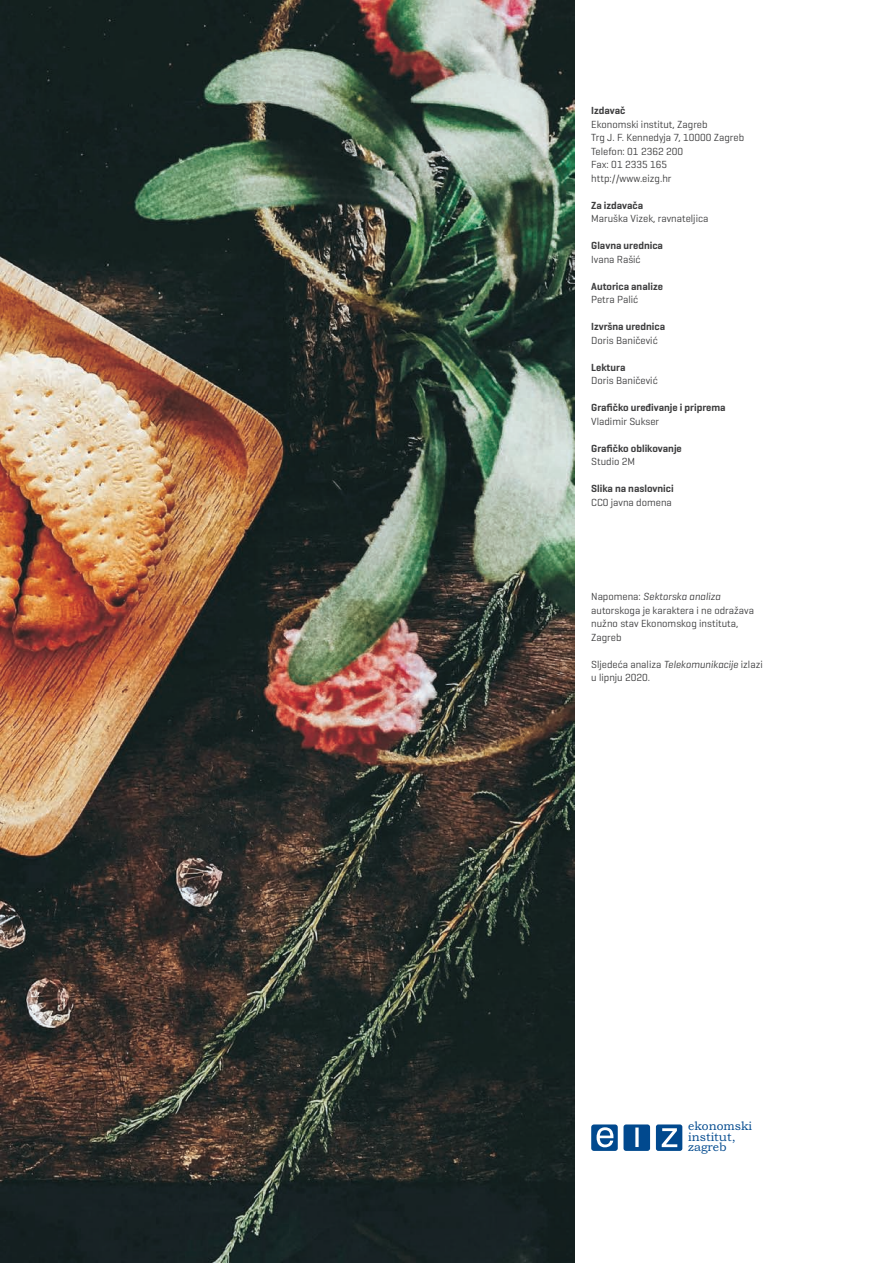
<style>
.page{position:relative;width:893px;height:1263px;background:#fff}
.page>*{position:absolute;margin:0;border:0;box-sizing:border-box;transform-origin:0 0}
.t1{font:300 12.15px/10.4px "Bookman Old Style";color:#01498e}
.t2{font:10.5px/13.5px "Geogrotesque";color:#3e3e3f}
.t3{font:600 10.5px "Geogrotesque";color:#3e3e3f}
.s1{font-style:italic}
</style>
<div class="page">
<svg style="left:656px;top:1124px;width:26px;height:27px"></svg>
<svg style="left:591px;top:1124px;width:59px;height:27px"></svg>
<img style="left:0;top:0;width:574px;height:1263px">
<p class="t3" style="left:591px;top:104px;width:36px">Izdavač</p>
<p class="t2" style="left:591px;top:117px;width:154px">Ekonomski institut, Zagreb<br>Trg J. F. Kennedyja 7, 10000 Zagreb<br>Telefon: 01 2362 200<br>Fax: 01 2335 165 http://www.eizg.hr</p>
<p class="t3" style="left:591px;top:199px;width:53px">Za izdavača</p>
<p class="t2" style="left:591px;top:212px;width:119px">Maruška Vizek, ravnateljica</p>
<p class="t3" style="left:591px;top:239px;width:73px">Glavna urednica</p>
<p class="t2" style="left:591px;top:252px;width:51px">Ivana Rašić</p>
<p class="t3" style="left:591px;top:280px;width:73px">Autorica analize</p>
<p class="t2" style="left:591px;top:293px;width:48px">Petra Palić</p>
<p class="t3" style="left:591px;top:320px;width:75px">Izvršna urednica</p>
<p class="t2" style="left:591px;top:333px;width:68px">Doris Baničević</p>
<p class="t3" style="left:591px;top:361px;width:36px">Lektura</p>
<p class="t2" style="left:591px;top:374px;width:68px">Doris Baničević</p>
<p class="t3" style="left:591px;top:401px;width:136px">Grafičko uređivanje i priprema</p>
<p class="t2" style="left:591px;top:414px;width:70px">Vladimir Sukser</p>
<p class="t3" style="left:591px;top:442px;width:92px">Grafičko oblikovanje</p>
<p class="t2" style="left:591px;top:455px;width:46px">Studio 2M</p>
<p class="t3" style="left:591px;top:482px;width:84px">Slika na naslovnici</p>
<p class="t2" style="left:591px;top:495px;width:82px">CC0 javna domena</p>
<p class="t2" style="left:591px;top:590px;width:164px">Napomena: <span class="s1">Sektorska analiza </span>autorskoga je karaktera i ne odražava nužno stav Ekonomskog instituta,<br>Zagreb</p>
<p class="t2" style="left:591px;top:657px;width:173px">Sljedeća analiza <span class="s1">Telekomunikacije</span> izlazi u lipnju 2020.</p>
<p class="t1" style="left:688px;top:1122px;width:66px">ekonomski institut, zagreb</p>
</div>
